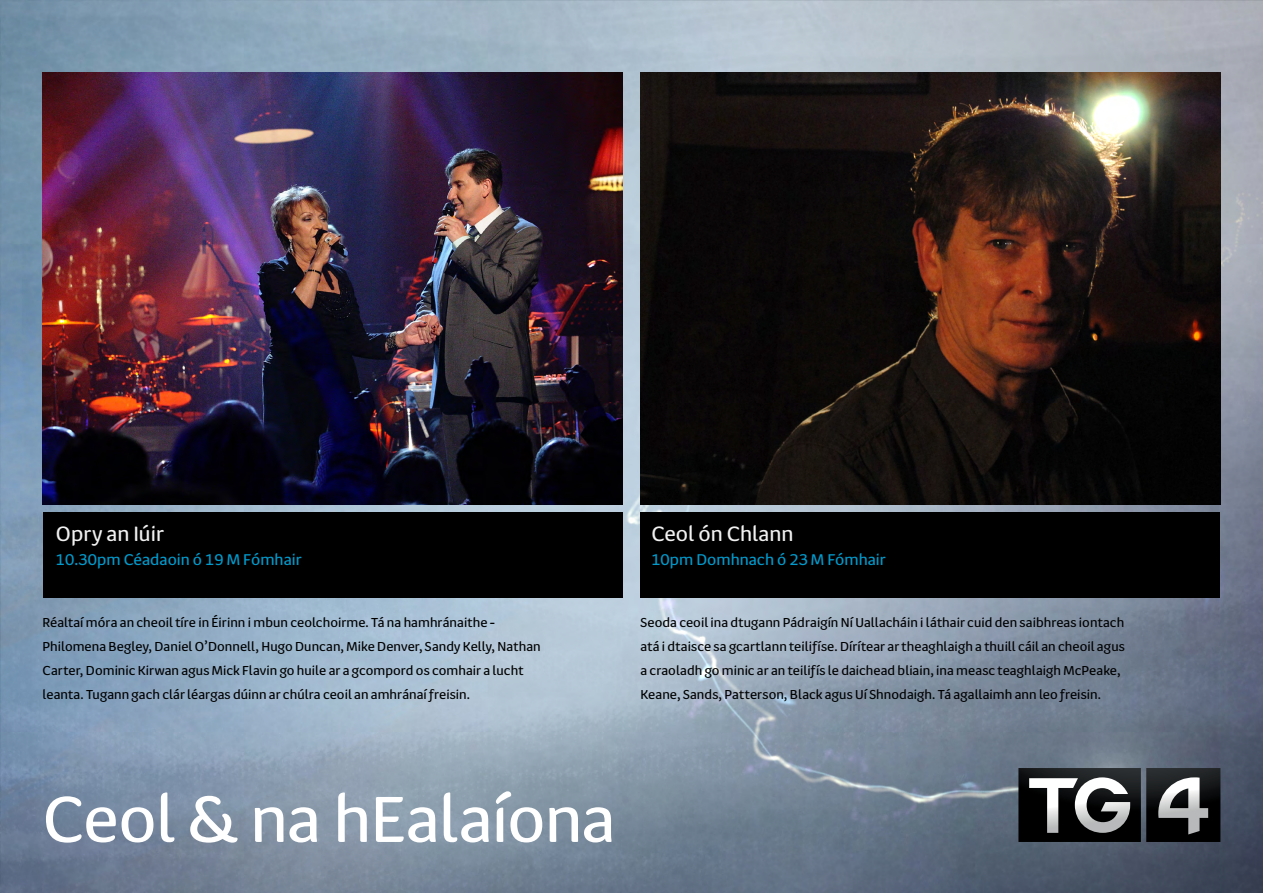
<style>
.page{position:relative;width:1263px;height:893px;background:#fff}
.page>*{position:absolute;margin:0;border:0;box-sizing:border-box;transform-origin:0 0}
.t1{font:75px "TG4";letter-spacing:-.005em;color:#fff}
.t2{font:24px "TG4";letter-spacing:.005em;color:#f1f1f2}
.t3{font:18px "TG4";letter-spacing:.005em;color:#009bcd}
.t4{font:15px/24px "TG4";letter-spacing:.01em;color:#000}
</style>
<div class="page">
<img style="left:0;top:0;width:1263px;height:893px">
<svg style="left:1018px;top:768px;width:202px;height:74px"></svg>
<img style="left:43px;top:72px;width:579px;height:433px">
<img style="left:640px;top:72px;width:580px;height:433px">
<div style="left:43px;top:512px;width:579px;height:85px;background:#000"></div>
<div style="left:640px;top:512px;width:580px;height:85px;background:#000"></div>
<h2 class="t2" style="left:56px;top:516px;width:109px">Opry an Iúir</h2>
<p class="t3" style="left:56px;top:546px;width:247px">10.30pm Céadaoin ó 19 M Fómhair</p>
<p class="t4" style="left:43px;top:610px;width:500px">Réaltaí móra an cheoil tíre in Éirinn i mbun ceolchoirme. Tá na hamhránaithe - Philomena Begley, Daniel O’Donnell, Hugo Duncan, Mike Denver, Sandy Kelly, Nathan Carter, Dominic Kirwan agus Mick Flavin go huile ar a gcompord os comhair a lucht leanta. Tugann gach clár léargas dúinn ar chúlra ceoil an amhránaí freisin.</p>
<h2 class="t2" style="left:651px;top:516px;width:144px">Ceol ón Chlann</h2>
<p class="t3" style="left:651px;top:546px;width:236px">10pm Domhnach ó 23 M Fómhair</p>
<p class="t4" style="left:640px;top:610px;width:486px">Seoda ceoil ina dtugann Pádraigín Ní Uallacháin i láthair cuid den saibhreas iontach atá i dtaisce sa gcartlann teilifíse. Dírítear ar theaghlaigh a thuill cáil an cheoil agus a craoladh go minic ar an teilifís le daichead bliain, ina measc teaghlaigh McPeake, Keane, Sands, Patterson, Black agus Uí Shnodaigh. Tá agallaimh ann leo freisin.</p>
<h1 class="t1" style="left:43px;top:765px;width:574px">Ceol &amp; na hEalaíona</h1>
</div>
